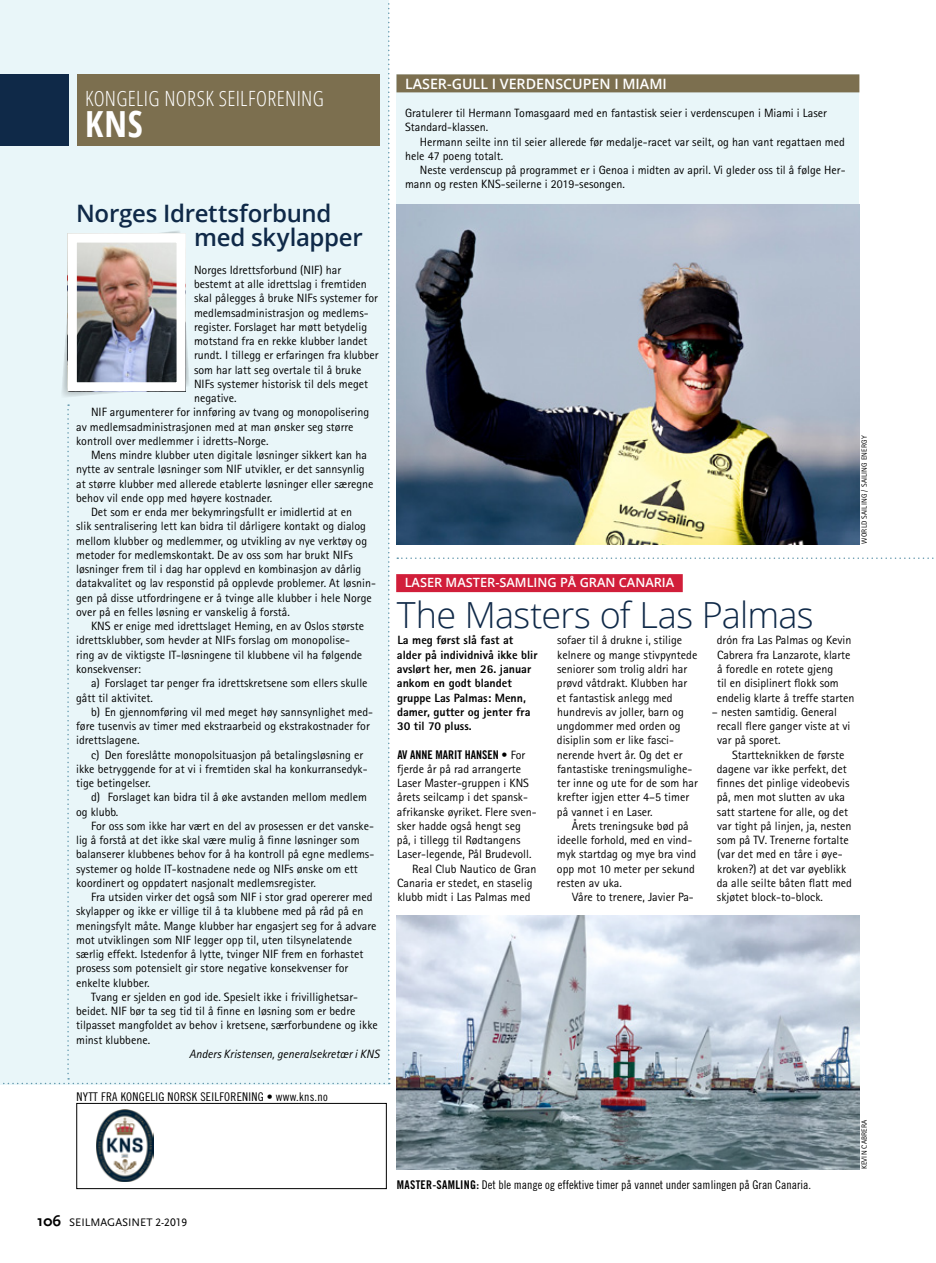
<style>
.page{position:relative;width:936px;height:1263px;background:#fff}
.page>*{position:absolute;margin:0;border:0;box-sizing:border-box;transform-origin:0 0}
.Tittel_24_pt_KNS{font:300 36px "Open Sans";letter-spacing:-.02em;color:#0f2948}
.Vignett_Open_Sans_Co{font:700 condensed 36px "Open Sans";color:#fff}
.Tittel_16_pt_KNS_led{font:600 24px/24px "Open Sans";letter-spacing:-.01em;color:#0f2948}
.Vignett_2_Open_Sans{font:300 condensed 21px "Open Sans";letter-spacing:.015em;color:#fff}
.Bokstittel_KNS{font:600 14.25px "Open Sans";color:#fff}
.A-Stikktittel_KNS{font:600 12.75px "Open Sans";color:#fff}
.Brødtekst_m_innrykk{font:12px/14.2px "Rotis Sans Serif Std";color:#000}
.Brødtekst_u_innrykk{font:12px/14.2px "Rotis Sans Serif Std";color:#000}
.Brødtekst_innledning{font:12px/14.2px "Rotis Sans Serif Std";color:#000}
.Ingress{font:800 12px/14.2px "Rotis Sans Serif Std";color:#000}
.Bildetekst_8_9_5{font:12px "Trade Gothic LT Std Cn 18";color:#000}
.Forening_URL{font:12px "Trade Gothic LT Std Cn 18";letter-spacing:.02em;color:#000}
.Foreningsleder_bylin{font:italic 12px "Rotis Sans Serif Std";color:#000}
.Pagina{font:11.4px "Scala Sans Caps";color:#000}
.Foto_byline{font:7.5px "Rotis Sans Serif Std";letter-spacing:.02em;color:#000}
.s1{font-family:"Scala Sans";font-weight:700;font-size:15.75px}
.s2{font-family:"Trade Gothic LT Std Bd Cn 20"}
</style>
<div class="page">
<div style="left:77px;top:1103px;width:309px;height:86px;border:1px solid #000"></div>
<img style="left:96px;top:1109px;width:57px;height:73px">
<svg style="left:0;top:0;width:390px;height:1084px;background:#dee9ea"></svg>
<svg style="left:397px;top:557px;width:537px;height:2px"></svg>
<div style="left:396px;top:574px;width:286px;height:18px;background:#d11e3a"></div>
<img style="left:396px;top:915px;width:463px;height:254px">
<div style="left:396px;top:74px;width:463px;height:471px;background:#e9f6f9"></div>
<div style="left:396px;top:74px;width:463px;height:18px;background:#7c6f4f"></div>
<img style="left:396px;top:204px;width:463px;height:341px">
<p class="Vignett_2_Open_Sans" style="left:85px;top:84px;width:240px">KONGELIG NORSK SEILFORENING</p>
<p class="Vignett_Open_Sans_Co" style="left:85px;top:99px;width:59px">KNS</p>
<p class="Tittel_16_pt_KNS_led" style="left:194px;top:201px;width:170px;text-indent:-118px">Norges Idrettsforbund med skylapper</p>
<p class="Brødtekst_u_innrykk" style="left:194px;top:263px;width:186px">Norges Idrettsforbund (NIF) har bestemt at alle idrettslag i fremtiden skal pålegges å bruke NIFs systemer for medlemsadministrasjon og medlems&shy;register. Forslaget har møtt betydelig motstand fra en rekke klubber landet rundt. I tillegg er erfaringen fra klubber som har latt seg overtale til å bruke NIFs systemer historisk til dels meget negative.</p>
<p class="Brødtekst_m_innrykk" style="left:76px;top:405px;width:294px;text-indent:15px">NIF argumenterer for innføring av tvang og monopolisering av medlemsadministrasjonen med at man ønsker seg større kontroll over medlemmer i idretts-Norge.</p>
<p class="Brødtekst_m_innrykk" style="left:76px;top:448px;width:299px;text-indent:15px">Mens mindre klubber uten digitale løsninger sikkert kan ha nytte av sentrale løsninger som NIF utvikler, er det sannsynlig at større klubber med allerede etablerte løsninger eller særegne behov vil ende opp med høyere kostnader.</p>
<p class="Brødtekst_m_innrykk" style="left:76px;top:505px;width:301px;text-indent:15px">Det som er enda mer bekymringsfullt er imidlertid at en<br>slik sentralisering lett kan bidra til dårligere kontakt og dialog mellom klubber og medlemmer, og utvikling av nye verktøy og metoder for medlemskontakt. De av oss som har brukt NIFs løsninger frem til i dag har opplevd en kombinasjon av dårlig datakvalitet og lav responstid på opplevde problemer. At løsnin&shy;gen på disse utfordringene er å tvinge alle klubber i hele Norge over på en felles løsning er vanskelig å forstå.</p>
<p class="Brødtekst_m_innrykk" style="left:76px;top:619px;width:289px;text-indent:15px">KNS er enige med idrettslaget Heming, en av Oslos største idrettsklubber, som hevder at NIFs forslag om monopolise&shy;ring av de viktigste IT-løsningene til klubbene vil ha følgende konsekvenser:</p>
<p class="Brødtekst_m_innrykk" style="left:76px;top:676px;width:293px;text-indent:15px">a) Forslaget tar penger fra idrettskretsene som ellers skulle gått til aktivitet.</p>
<p class="Brødtekst_m_innrykk" style="left:76px;top:704px;width:298px;text-indent:15px">b) En gjennomføring vil med meget høy sannsynlighet med&shy;føre tusenvis av timer med ekstraarbeid og ekstrakostnader for idrettslagene.</p>
<p class="Brødtekst_m_innrykk" style="left:76px;top:747px;width:293px;text-indent:15px">c) Den foreslåtte monopolsituasjon på betalingsløsning er ikke betryggende for at vi i fremtiden skal ha konkurransedyk&shy;tige betingelser.</p>
<p class="Brødtekst_m_innrykk" style="left:76px;top:790px;width:292px;text-indent:15px">d) Forslaget kan bidra til å øke avstanden mellom medlem og klubb.</p>
<p class="Brødtekst_m_innrykk" style="left:76px;top:818px;width:299px;text-indent:15px">For oss som ikke har vært en del av prosessen er det vanske&shy;lig å forstå at det ikke skal være mulig å finne løsninger som balanserer klubbenes behov for å ha kontroll på egne medlems&shy;systemer og holde IT-kostnadene nede og NIFs ønske om ett koordinert og oppdatert nasjonalt medlemsregister.</p>
<p class="Brødtekst_m_innrykk" style="left:76px;top:890px;width:302px;text-indent:15px">Fra utsiden virker det også som NIF i stor grad opererer med skylapper og ikke er villige til å ta klubbene med på råd på en meningsfylt måte. Mange klubber har engasjert seg for å advare mot utviklingen som NIF legger opp til, uten tilsynelatende særlig effekt. Istedenfor å lytte, tvinger NIF frem en forhastet prosess som potensielt gir store negative konsekvenser for enkelte klubber.</p>
<p class="Brødtekst_m_innrykk" style="left:76px;top:989px;width:303px;text-indent:15px">Tvang er sjelden en god ide. Spesielt ikke i frivillighetsar&shy;beidet. NIF bør ta seg tid til å finne en løsning som er bedre tilpasset mangfoldet av behov i kretsene, særforbundene og ikke minst klubbene.</p>
<p class="Foreningsleder_bylin" style="left:189px;top:1047px;width:192px">Anders Kristensen, generalsekretær i KNS</p>
<p class="Forening_URL" style="left:77px;top:1090px;width:253px">NYTT FRA KONGELIG NORSK SEILFORENING • www.kns.no</p>
<p class="Pagina" style="left:37px;top:1216px;width:151px"><span class="s1">106</span> SEILMAGASINET 2-2019</p>
<p class="Bokstittel_KNS" style="left:405px;top:74px;width:263px">LASER-GULL I VERDENSCUPEN I MIAMI</p>
<p class="Brødtekst_u_innrykk" style="left:405px;top:106px;width:423px">Gratulerer til Hermann Tomasgaard med en fantastisk seier i verdenscupen i Miami i Laser<br>Standard-klassen.</p>
<p class="Brødtekst_m_innrykk" style="left:405px;top:134px;width:441px;text-indent:15px">Hermann seilte inn til seier allerede før medalje-racet var seilt, og han vant regattaen med hele 47 poeng totalt.</p>
<p class="Brødtekst_m_innrykk" style="left:405px;top:163px;width:442px;text-indent:15px">Neste verdenscup på programmet er i Genoa i midten av april. Vi gleder oss til å følge Her&shy;mann og resten KNS-seilerne i 2019-sesongen.</p>
<p class="A-Stikktittel_KNS" style="left:404px;top:574px;width:271px">LASER MASTER-SAMLING PÅ GRAN CANARIA</p>
<p class="Tittel_24_pt_KNS" style="left:397px;top:590px;width:418px">The Masters of Las Palmas</p>
<p class="Foto_byline" style="left:859px;top:544px;width:110px;rotate:-90deg">WORLD SAILING / SAILING ENERGY</p>
<p class="Ingress" style="left:397px;top:633px;width:142px">La meg først slå fast at alder på individnivå ikke blir avslørt her, men 26. januar ankom en godt blandet gruppe Las Palmas: Menn, damer, gutter og jenter fra<br>30 til 70 pluss.</p>
<p class="Brødtekst_innledning" style="left:397px;top:747px;width:141px"><span class="s2">AV ANNE MARIT HANSEN •</span> For fjerde år på rad arrangerte<br>Laser Master-gruppen i KNS årets seilcamp i det spansk&shy;afrikanske øyriket. Flere sven&shy;sker hadde også hengt seg på, i tillegg til Rødtangens<br>Laser-legende, Pål Brudevoll.</p>
<p class="Brødtekst_m_innrykk" style="left:397px;top:861px;width:141px;text-indent:15px">Real Club Nautico de Gran<br>Canaria er stedet, en staselig klubb midt i Las Palmas med</p>
<p class="Brødtekst_m_innrykk" style="left:557px;top:633px;width:142px">sofaer til å drukne i, stilige kelnere og mange stivpyntede seniorer som trolig aldri har prøvd våtdrakt. Klubben har et fantastisk anlegg med hundrevis av joller, barn og ungdommer med orden og disiplin som er like fasci&shy;nerende hvert år. Og det er fantastiske treningsmulighe&shy;ter inne og ute for de som har krefter igjen etter 4–5 timer på vannet i en Laser.</p>
<p class="Brødtekst_m_innrykk" style="left:557px;top:818px;width:141px;text-indent:15px">Årets treningsuke bød på ideelle forhold, med en vind&shy;myk startdag og mye bra vind opp mot 10 meter per sekund resten av uka.</p>
<p class="Brødtekst_m_innrykk" style="left:572px;top:890px;width:123px">Våre to trenere, Javier Pa-</p>
<p class="Brødtekst_m_innrykk" style="left:716px;top:633px;width:139px">drón fra Las Palmas og Kevin<br>Cabrera fra Lanzarote, klarte å foredle en rotete gjeng<br>til en disiplinert flokk som endelig klarte å treffe starten</p>
<p class="Brødtekst_m_innrykk" style="left:716px;top:704px;width:135px;text-indent:-5px">– nesten samtidig. General recall flere ganger viste at vi var på sporet.</p>
<p class="Brødtekst_m_innrykk" style="left:716px;top:747px;width:137px;text-indent:15px">Startteknikken de første dagene var ikke perfekt, det finnes det pinlige videobevis på, men mot slutten av uka satt startene for alle, og det var tight på linjen, ja, nesten som på TV. Trenerne fortalte (var det med en tåre i øye&shy;kroken?) at det var øyeblikk da alle seilte båten flatt med skjøtet block-to-block.</p>
<p class="Foto_byline" style="left:859px;top:1169px;width:51px;rotate:-90deg">KEVIN CABRERA</p>
<p class="Bildetekst_8_9_5" style="left:397px;top:1177px;width:416px"><span class="s2">MASTER-SAMLING:</span> Det ble mange og effektive timer på vannet under samlingen på Gran Canaria.</p>
</div>
